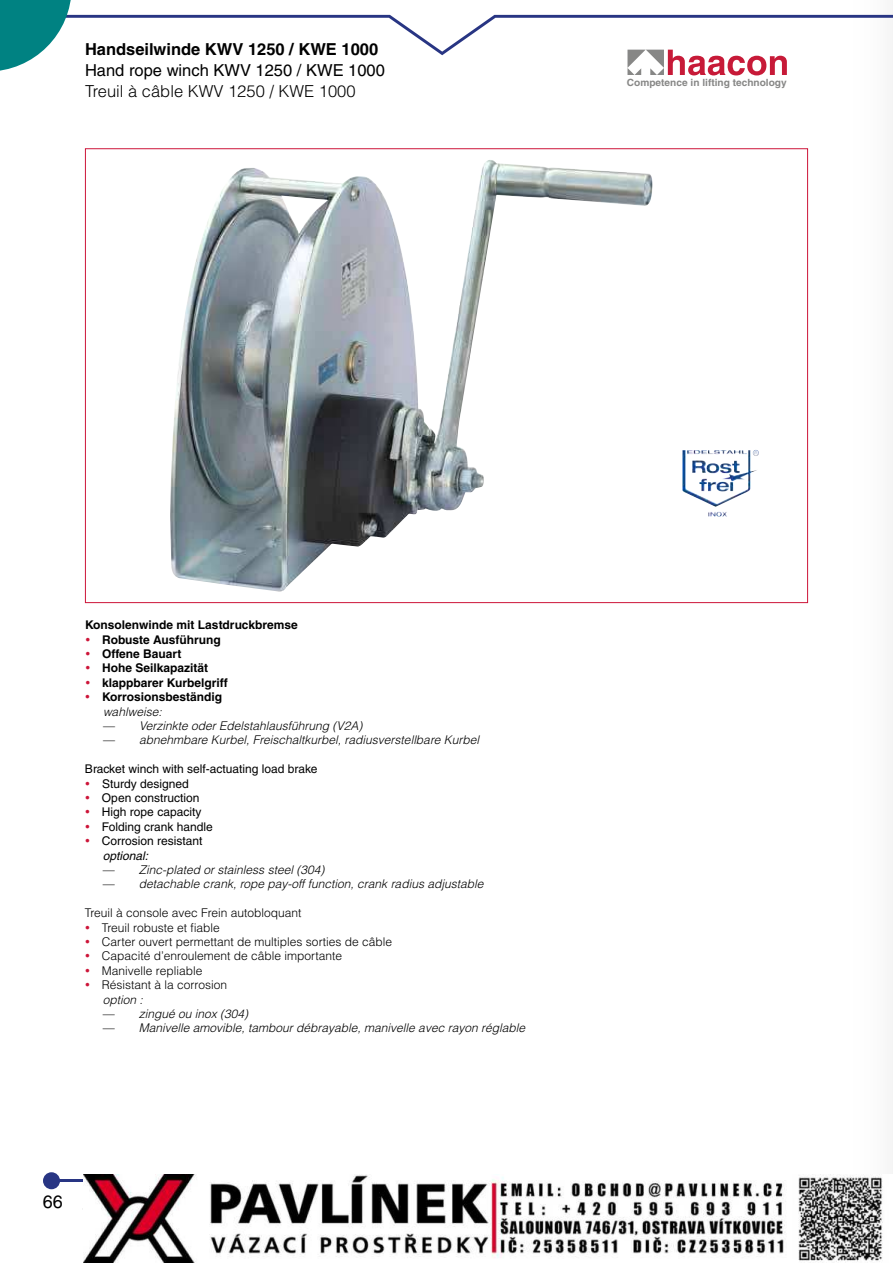
<style>
.page{position:relative;width:893px;height:1263px;background:#fff}
.page>*{position:absolute;margin:0;border:0;box-sizing:border-box;transform-origin:0 0}
.t1{font:18px "Helvetica";color:#000}
.t2{font:700 16.5px "Helvetica";color:#000}
.t3{font:16.5px "Helvetica";color:#000}
.t4{font:300 16.5px "Helvetica";color:#000}
.t5{font:italic 300 12px "Helvetica";color:#000}
.t6{font:300 12px/14.4px "Helvetica";color:#000}
.t7{font:12px/14.4px "Helvetica";color:#000}
.t8{font:700 12px/14.4px "Helvetica";color:#000}
.t9{font:italic 12px "Helvetica";color:#000}
.t10{font:700 9.9px "Helvetica";color:#878786}
.s1{font-style:normal}
</style>
<div class="page">
<hr style="left:52px;top:1180px;width:841px;height:2px;background:#283583">
<div style="left:43px;top:1172px;width:17px;height:17px;background:#283583;border-radius:50%"></div>
<svg style="left:892px;top:75px;width:1px;height:1099px"></svg>
<img style="left:170px;top:160px;width:483px;height:431px">
<svg style="left:753px;top:450px;width:4px;height:6px"></svg>
<svg style="left:0;top:0;width:893px;height:75px"></svg>
<img style="left:83px;top:1174px;width:810px;height:89px">
<h2 class="t2" style="left:85px;top:40px;width:295px">Handseilwinde KWV 1250 / KWE 1000</h2>
<h2 class="t3" style="left:85px;top:61px;width:301px">Hand rope winch KWV 1250 / KWE 1000</h2>
<h2 class="t4" style="left:85px;top:82px;width:272px">Treuil à câble KWV 1250 / KWE 1000</h2>
<p class="t10" style="left:627px;top:77px;width:161px">Competence in lifting technology</p>
<p class="t8" style="left:102px;top:618px;width:197px;text-indent:-17px">Konsolenwinde mit Lastdruckbremse<br>Robuste Ausführung<br>Offene Bauart<br>Hohe Seilkapazität<br>klappbarer Kurbelgriff<br>Korrosionsbeständig</p>
<p class="t5" style="left:103px;top:707px;width:63px">wahlweise:</p>
<p class="t5" style="left:103px;top:721px;width:263px"><span class="s1">—</span> Verzinkte oder Edelstahlausführung (V2A)</p>
<p class="t5" style="left:103px;top:735px;width:380px"><span class="s1">—</span> abnehmbare Kurbel, Freischaltkurbel, radiusverstellbare Kurbel</p>
<p class="t7" style="left:102px;top:762px;width:217px;text-indent:-17px">Bracket winch with self-actuating load brake<br>Sturdy designed<br>Open construction<br>High rope capacity<br>Folding crank handle<br>Corrosion resistant</p>
<p class="t9" style="left:103px;top:851px;width:49px">optional:</p>
<p class="t5" style="left:103px;top:865px;width:225px"><span class="s1">—</span> Zinc-plated or stainless steel (304)</p>
<p class="t5" style="left:103px;top:879px;width:384px"><span class="s1">—</span> detachable crank, rope pay-off function, crank radius adjustable</p>
<p class="t6" style="left:102px;top:906px;width:292px;text-indent:-17px">Treuil à console avec Frein autobloquant<br>Treuil robuste et fiable<br>Carter ouvert permettant de multiples sorties de câble Capacité d’enroulement de câble importante Manivelle repliable<br>Résistant à la corrosion</p>
<p class="t5" style="left:103px;top:995px;width:44px">option :</p>
<p class="t5" style="left:103px;top:1009px;width:149px"><span class="s1">—</span> zingué ou inox (304)</p>
<p class="t5" style="left:103px;top:1023px;width:426px"><span class="s1">—</span> Manivelle amovible, tambour débrayable, manivelle avec rayon réglable</p>
<h1 class="t1" style="left:43px;top:1191px;width:22px">66</h1>
</div>
